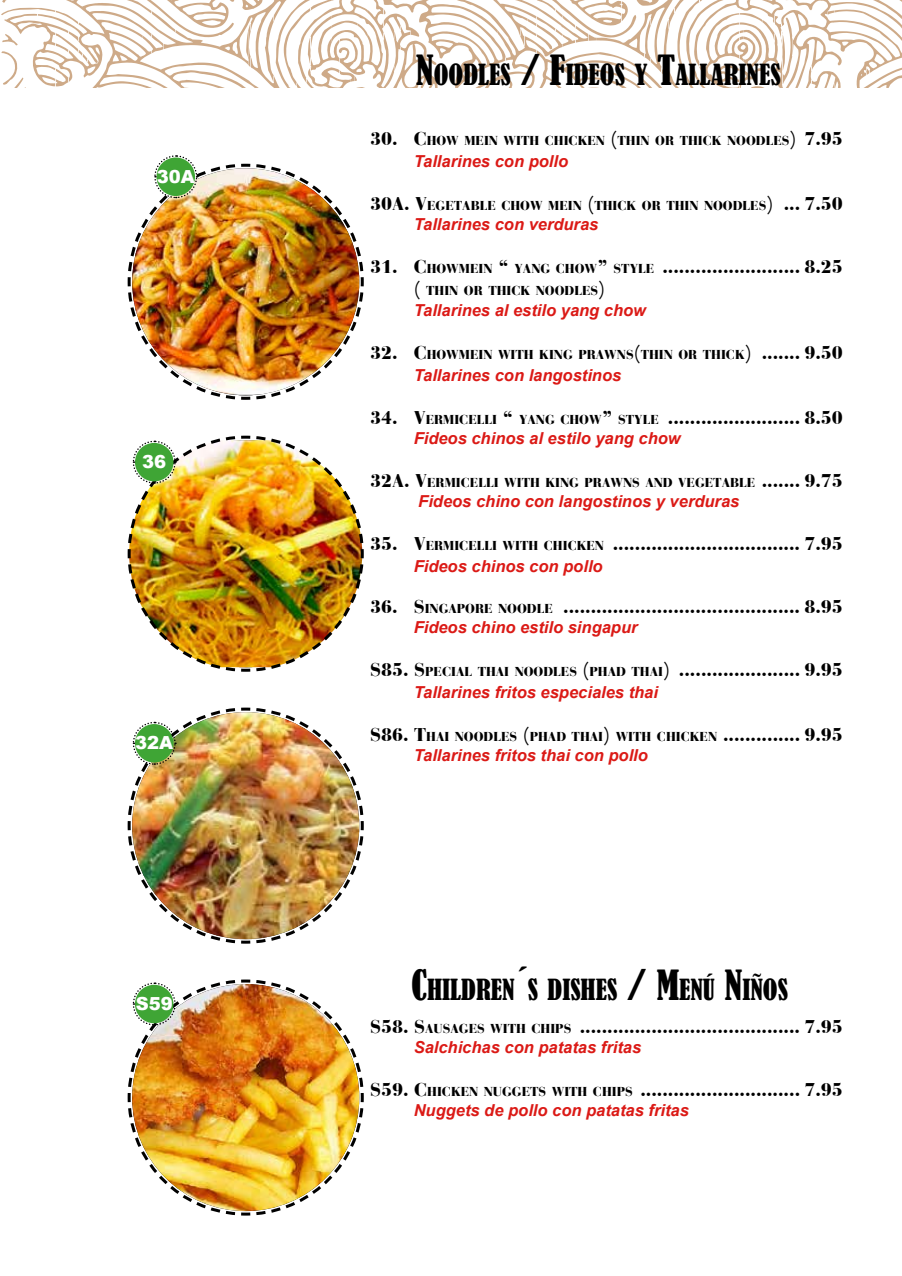
<style>
.page{position:relative;width:902px;height:1276px;background:#fff}
.page>*{position:absolute;margin:0;border:0;box-sizing:border-box;transform-origin:0 0}
.t1{font:condensed 27.3px "Bernard";color:#000}
.t2{font:900 18px "Bodoni Recut Black S Si";color:#000}
.t3{font:900 18px "Arial";color:#fff}
.t4{font:italic 700 16.5px "Arial";color:#db1a16}
.t5{font:900 12.6px "Bodoni Recut Black S Si";color:#000}
.s1{font-size:39px}
.s2{font-size:18px}
.s3{font-size:12.6px}
</style>
<div class="page">
<svg style="left:1px;top:0;width:900px;height:87px"></svg>
<img style="left:127px;top:163px;width:237px;height:237px">
<img style="left:127px;top:155px;width:111px;height:122px">
<img style="left:127px;top:435px;width:237px;height:237px">
<img style="left:127px;top:435px;width:111px;height:114px">
<img style="left:127px;top:707px;width:237px;height:237px">
<img style="left:127px;top:707px;width:111px;height:114px">
<img style="left:127px;top:979px;width:237px;height:237px">
<img style="left:127px;top:979px;width:111px;height:114px">
<p class="t3" style="left:157px;top:163px;width:40px">30A</p>
<p class="t3" style="left:142px;top:448px;width:26px">36</p>
<p class="t3" style="left:135px;top:729px;width:40px">32A</p>
<p class="t3" style="left:136px;top:990px;width:39px">S59</p>
<h1 class="t1" style="left:416px;top:59px;width:365px"><span class="s1">N</span>OODLES <span class="s1">/ F</span>IDEOS Y <span class="s1">T</span>ALLARINES</h1>
<p class="t5" style="left:370px;top:133px;width:474px"><span class="s2">30. C</span>HOW MEIN WITH CHICKEN <span class="s2">(</span>THIN OR THICK NOODLES<span class="s2">) 7.95</span></p>
<p class="t4" style="left:413px;top:150px;width:156px">Tallarines con pollo</p>
<p class="t5" style="left:370px;top:198px;width:474px"><span class="s2">30A. V</span>EGETABLE CHOW MEIN <span class="s2">(</span>THICK OR THIN NOODLES<span class="s2">) ... 7.50</span></p>
<p class="t4" style="left:413px;top:213px;width:186px">Tallarines con verduras</p>
<p class="t2" style="left:370px;top:255px;width:474px">31. C<span class="s3">HOWMEIN</span> “ <span class="s3">YANG CHOW</span>” <span class="s3">STYLE</span> ......................... 8.25</p>
<p class="t5" style="left:413px;top:282px;width:193px"><span class="s2">(</span> THIN OR THICK NOODLES<span class="s2">)</span></p>
<p class="t4" style="left:413px;top:299px;width:234px">Tallarines al estilo yang chow</p>
<p class="t5" style="left:370px;top:347px;width:474px"><span class="s2">32. C</span>HOWMEIN WITH KING PRAWNS<span class="s2">(</span>THIN OR THICK<span class="s2">) ....... 9.50</span></p>
<p class="t4" style="left:413px;top:364px;width:209px">Tallarines con langostinos</p>
<p class="t2" style="left:370px;top:407px;width:474px">34. V<span class="s3">ERMICELLI</span> “ <span class="s3">YANG CHOW</span>” <span class="s3">STYLE</span> ........................ 8.50</p>
<p class="t4" style="left:413px;top:427px;width:268px">Fideos chinos al estilo yang chow</p>
<p class="t5" style="left:370px;top:475px;width:474px"><span class="s2">32A. V</span>ERMICELLI WITH KING PRAWNS AND VEGETABLE <span class="s2">....... 9.75</span></p>
<p class="t4" style="left:418px;top:490px;width:322px">Fideos chino con langostinos y verduras</p>
<p class="t2" style="left:370px;top:533px;width:474px">35. V<span class="s3">ERMICELLI WITH CHICKEN</span> .................................. 7.95</p>
<p class="t4" style="left:413px;top:555px;width:190px">Fideos chinos con pollo</p>
<p class="t2" style="left:370px;top:596px;width:474px">36. S<span class="s3">INGAPORE NOODLE</span> ........................................... 8.95</p>
<p class="t4" style="left:413px;top:616px;width:225px">Fideos chino estilo singapur</p>
<p class="t2" style="left:370px;top:659px;width:474px">S85. S<span class="s3">PECIAL THAI NOODLES</span> (<span class="s3">PHAD THAI</span>) ...................... 9.95</p>
<p class="t4" style="left:413px;top:681px;width:246px">Tallarines fritos especiales thai</p>
<p class="t5" style="left:370px;top:729px;width:474px"><span class="s2">S86. T</span>HAI NOODLES <span class="s2">(</span>PHAD THAI<span class="s2">)</span> WITH CHICKEN <span class="s2">.............. 9.95</span></p>
<p class="t4" style="left:413px;top:744px;width:236px">Tallarines fritos thai con pollo</p>
<h1 class="t1" style="left:411px;top:973px;width:377px"><span class="s1">C</span>HILDREN<span class="s1">´</span>S DISHES <span class="s1">/ M</span>ENÚ <span class="s1">N</span>IÑOS</h1>
<p class="t2" style="left:370px;top:1015px;width:474px">S58. S<span class="s3">AUSAGES WITH CHIPS</span> ........................................ 7.95</p>
<p class="t4" style="left:413px;top:1035px;width:229px">Salchichas con patatas fritas</p>
<p class="t2" style="left:370px;top:1078px;width:474px">S59. C<span class="s3">HICKEN NUGGETS WITH CHIPS</span> ............................. 7.95</p>
<p class="t4" style="left:413px;top:1098px;width:277px">Nuggets de pollo con patatas fritas</p>
</div>
